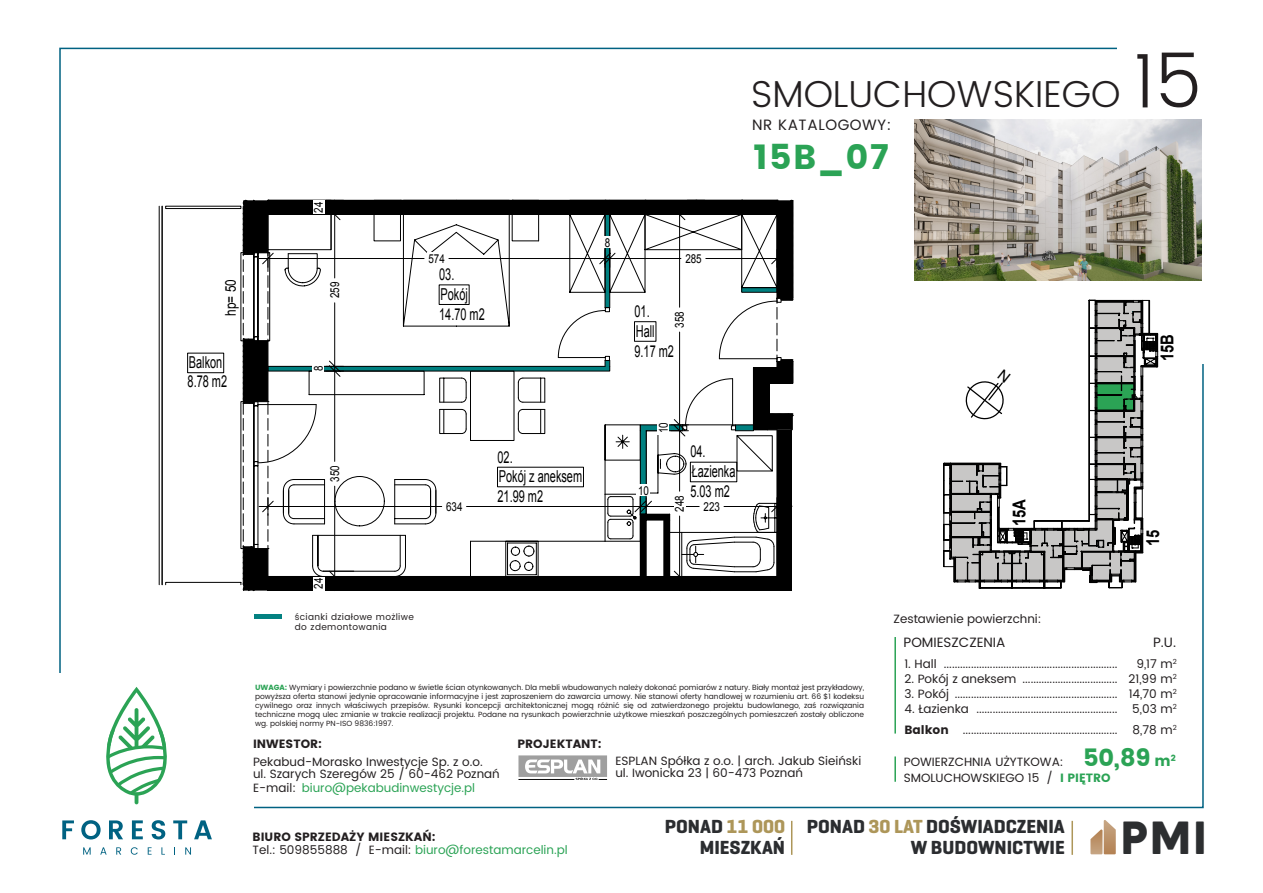
<style>
.page{position:relative;width:1263px;height:893px;background:#fff}
.page>*{position:absolute;margin:0;border:0;box-sizing:border-box;transform-origin:0 0}
.t1{font:800 46.2px "Crossten";color:#2c2e30}
.t2{font:300 37.5px "Poppins";color:#231f20}
.t3{font:700 34.5px "Poppins";color:#2ba355}
.t4{font:700 19.35px/21px "Geogrotesque";color:#2b2d30;text-align:right}
.t5{font:700 17.85px "Arial";color:#010101;scale:.83 1}
.t6{font:16.35px/20px "Arial";color:#000;scale:.67 1}
.t7{font:15px "Poppins";letter-spacing:.04em;color:#231f20}
.t8{font:14.85px "Arial";color:#000;scale:.8 1}
.t9{font:13.5px "Poppins";color:#231f20}
.t10{font:12.3px "Arial";color:#000;scale:.8 1}
.t11{font:12px/15px "Poppins";color:#231f20}
.t12{font:12px/13.5px "Poppins";color:#2ba355}
.t13{font:700 12px "Poppins";color:#231f20}
.t14{font:9px/10.5px "Poppins";letter-spacing:.04em;color:#231f20}
.t15{font:7.5px/9px "Poppins";color:#231f20;text-align:justify}
.s1{font-size:75px}
.s2{font-weight:700;color:#2ba355}
.s3{color:#231f20}
.s4{font-weight:700}
.s5{font-weight:700;font-size:24px;color:#2ba355}
.s6{font-weight:700;font-size:15px;color:#2ba355}
.s7{font-weight:700;color:#231f20}
.s8{color:#ad9659}
</style>
<div class="page">
<svg style="left:62px;top:820px;width:12px;height:19px"></svg>
<svg style="left:81px;top:820px;width:20px;height:19px"></svg>
<svg style="left:109px;top:820px;width:14px;height:19px"></svg>
<svg style="left:132px;top:820px;width:11px;height:19px"></svg>
<svg style="left:152px;top:820px;width:13px;height:19px"></svg>
<svg style="left:173px;top:820px;width:14px;height:19px"></svg>
<svg style="left:194px;top:820px;width:18px;height:19px"></svg>
<svg style="left:83px;top:847px;width:8px;height:8px"></svg>
<svg style="left:100px;top:847px;width:7px;height:8px"></svg>
<svg style="left:116px;top:847px;width:5px;height:8px"></svg>
<svg style="left:131px;top:847px;width:7px;height:8px"></svg>
<svg style="left:148px;top:847px;width:4px;height:8px"></svg>
<svg style="left:161px;top:847px;width:4px;height:8px"></svg>
<svg style="left:185px;top:847px;width:6px;height:8px"></svg>
<svg style="left:106px;top:687px;width:61px;height:117px"></svg>
<hr style="left:791px;top:821px;width:1px;height:34px;background:#ad9659">
<hr style="left:1071px;top:821px;width:2px;height:34px;background:#ad9659">
<svg style="left:1090px;top:820px;width:26px;height:34px"></svg>
<hr style="left:894px;top:756px;width:2px;height:26px;background:#2ba355">
<hr style="left:894px;top:637px;width:2px;height:97px;background:#2ba355">
<svg style="left:159px;top:206px;width:81px;height:379px"></svg>
<hr style="left:162px;top:206px;width:1px;height:379px;background:#000">
<div style="left:187px;top:353px;width:37px;height:20px;border:1px solid #000"></div>
<svg style="left:240px;top:199px;width:554px;height:392px"></svg>
<hr style="left:679px;top:516px;width:1px;height:60px;background:#000">
<hr style="left:679px;top:332px;width:1px;height:159px;background:#000">
<hr style="left:679px;top:214px;width:1px;height:93px;background:#000">
<div style="left:634px;top:321px;width:22px;height:21px;border:1px solid #000"></div>
<div style="left:439px;top:284px;width:30px;height:21px;border:1px solid #000"></div>
<img style="left:915px;top:120px;width:286px;height:161px">
<svg style="left:518px;top:755px;width:89px;height:25px"></svg>
<div style="left:254px;top:614px;width:27px;height:5px;background:#038181"></div>
<svg style="left:943px;top:300px;width:215px;height:289px"></svg>
<h3 class="t8" style="left:221px;top:316px;width:47px;rotate:-90deg">hp= 50</h3>
<h3 class="t6" style="left:189px;top:353px;width:51px">Balkon</h3>
<h3 class="t6" style="left:188px;top:371px;width:61px">8.78 m2</h3>
<h2 class="t2" style="left:751px;top:67px;width:453px">SMOLUCHOWSKIEGO <span class="s1">15</span></h2>
<h3 class="t10" style="left:311px;top:213px;width:15px;rotate:-90deg">24</h3>
<h3 class="t10" style="left:327px;top:298px;width:22px;rotate:-90deg">259</h3>
<h3 class="t10" style="left:310px;top:371px;width:8px;rotate:-90deg">8</h3>
<h3 class="t10" style="left:428px;top:250px;width:22px">574</h3>
<h3 class="t6" style="left:439px;top:265px;width:70px">03.<br>Pokój<br>14.70 m2</h3>
<h3 class="t10" style="left:605px;top:234px;width:8px">8</h3>
<h3 class="t10" style="left:327px;top:482px;width:22px;rotate:-90deg">350</h3>
<h3 class="t10" style="left:311px;top:589px;width:15px;rotate:-90deg">24</h3>
<p class="t14" style="left:295px;top:612px;width:121px">ścianki działowe możliwe do zdemontowania</p>
<h3 class="t10" style="left:446px;top:498px;width:22px">634</h3>
<h3 class="t6" style="left:497px;top:447px;width:128px">02.<br>Pokój z aneksem<br>21.99 m2</h3>
<h3 class="t7" style="left:752px;top:114px;width:141px">NR KATALOGOWY:</h3>
<h3 class="t3" style="left:753px;top:137px;width:137px">15B_07</h3>
<h3 class="t10" style="left:685px;top:250px;width:22px">285</h3>
<h3 class="t6" style="left:634px;top:301px;width:61px">01.<br>Hall<br>9.17 m2</h3>
<h3 class="t10" style="left:671px;top:328px;width:22px;rotate:-90deg">358</h3>
<h3 class="t10" style="left:638px;top:482px;width:15px">10</h3>
<h3 class="t10" style="left:655px;top:433px;width:15px;rotate:-90deg">10</h3>
<h3 class="t6" style="left:690px;top:442px;width:69px">04.<br>Łazienka<br>5.03 m2</h3>
<h3 class="t10" style="left:671px;top:512px;width:22px;rotate:-90deg">248</h3>
<h3 class="t10" style="left:704px;top:498px;width:22px">223</h3>
<h3 class="t5" style="left:1007px;top:526px;width:34px;rotate:-90deg">15A</h3>
<h3 class="t11" style="left:893px;top:611px;width:149px">Zestawienie powierzchni:</h3>
<h3 class="t5" style="left:1155px;top:361px;width:34px;rotate:-90deg">15B</h3>
<h3 class="t5" style="left:1141px;top:546px;width:21px;rotate:-90deg">15</h3>
<h3 class="t10" style="left:827px;top:692px;width:15px;rotate:-90deg">10</h3>
<p class="t15" style="left:255px;top:683px;width:610px"><span class="s2">UWAGA:</span> Wymiary i powierzchnie podano w świetle ścian otynkowanych. Dla mebli wbudowanych należy dokonać pomiarów z natury. Biały montaż jest przykładowy, powyższa oferta stanowi jedynie opracowanie informacyjne i jest zaproszeniem do zawarcia umowy. Nie stanowi oferty handlowej w rozumieniu art. 66 $1 kodeksu cywilnego oraz innych właściwych przepisów. Rysunki koncepcji architektonicznej mogą różnić się od zatwierdzonego projektu budowlanego, zaś rozwiązania techniczne mogą ulec zmianie w trakcie realizacji projektu. Podane na rysunkach powierzchnie użytkowe mieszkań poszczególnych pomieszczeń zostały obliczone wg. polskiej normy PN-ISO 9836:1997.</p>
<h3 class="t13" style="left:253px;top:737px;width:70px">INWESTOR:</h3>
<h3 class="t11" style="left:253px;top:757px;width:248px;line-height:12px">Pekabud-Morasko Inwestycje Sp. z o.o.<br>ul. Szarych Szeregów 25 / 60-462 Poznań</h3>
<h3 class="t10" style="left:310px;top:743px;width:8px;rotate:-90deg">8</h3>
<h3 class="t13" style="left:518px;top:737px;width:86px">PROJEKTANT:</h3>
<h3 class="t11" style="left:615px;top:755px;width:247px;line-height:12px">ESPLAN Spółka z o.o. | arch. Jakub Sieiński ul. Iwonicka 23 | 60-473 Poznań</h3>
<h3 class="t12" style="left:253px;top:782px;width:223px"><span class="s3">E-mail:</span> biuro@pekabudinwestycje.pl</h3>
<h3 class="t9" style="left:904px;top:632px;width:103px">POMIESZCZENIA</h3>
<h3 class="t11" style="left:904px;top:656px;width:214px">1. Hall ................................................................</h3>
<h3 class="t11" style="left:955px;top:686px;width:164px;text-align:right">............................................................ ....................................................</h3>
<h3 class="t11" style="left:904px;top:671px;width:113px">2. Pokój z aneksem</h3>
<h3 class="t11" style="left:904px;top:686px;width:46px">3. Pokój</h3>
<h3 class="t11" style="left:904px;top:701px;width:66px">4. Łazienka</h3>
<h3 class="t11" style="left:1022px;top:671px;width:96px">...................................</h3>
<h3 class="t9" style="left:1153px;top:632px;width:24px">P.U.</h3>
<h3 class="t11" style="left:1128px;top:671px;width:50px">21,99 m<sup>2</sup></h3>
<h3 class="t11" style="left:1136px;top:656px;width:42px">9,17 m<sup>2</sup></h3>
<h3 class="t11" style="left:1129px;top:686px;width:49px">14,70 m<sup>2<br></sup>5,03 m<sup>2</sup></h3>
<h3 class="t11" style="left:904px;top:722px;width:214px"><span class="s4">Balkon</span> .........................................................</h3>
<h3 class="t11" style="left:1133px;top:722px;width:46px">8,78 m<sup>2</sup></h3>
<h3 class="t11" style="left:904px;top:754px;width:274px;line-height:15.9px">POWIERZCHNIA UŻYTKOWA: <span class="s5">50,89</span> <span class="s6">m</span><sup>2<br></sup>SMOLUCHOWSKIEGO 15 / <span class="s2">I PIĘTRO</span></h3>
<h3 class="t12" style="left:253px;top:830px;width:316px"><span class="s7">BIURO SPRZEDAŻY MIESZKAŃ:<br></span><span class="s3">Tel.: 509855888 / E-mail:</span> biuro@forestamarcelin.pl</h3>
<h3 class="t10" style="left:327px;top:853px;width:22px;rotate:-90deg">348</h3>
<h3 class="t4" style="left:665px;top:816px;width:122px">PONAD <span class="s8">11 000<br></span>MIESZKAŃ</h3>
<h3 class="t4" style="left:807px;top:816px;width:259px">PONAD <span class="s8">30 LAT</span> DOŚWIADCZENIA<br>W BUDOWNICTWIE</h3>
<h1 class="t1" style="left:1121px;top:808px;width:87px">PMI</h1>
</div>
